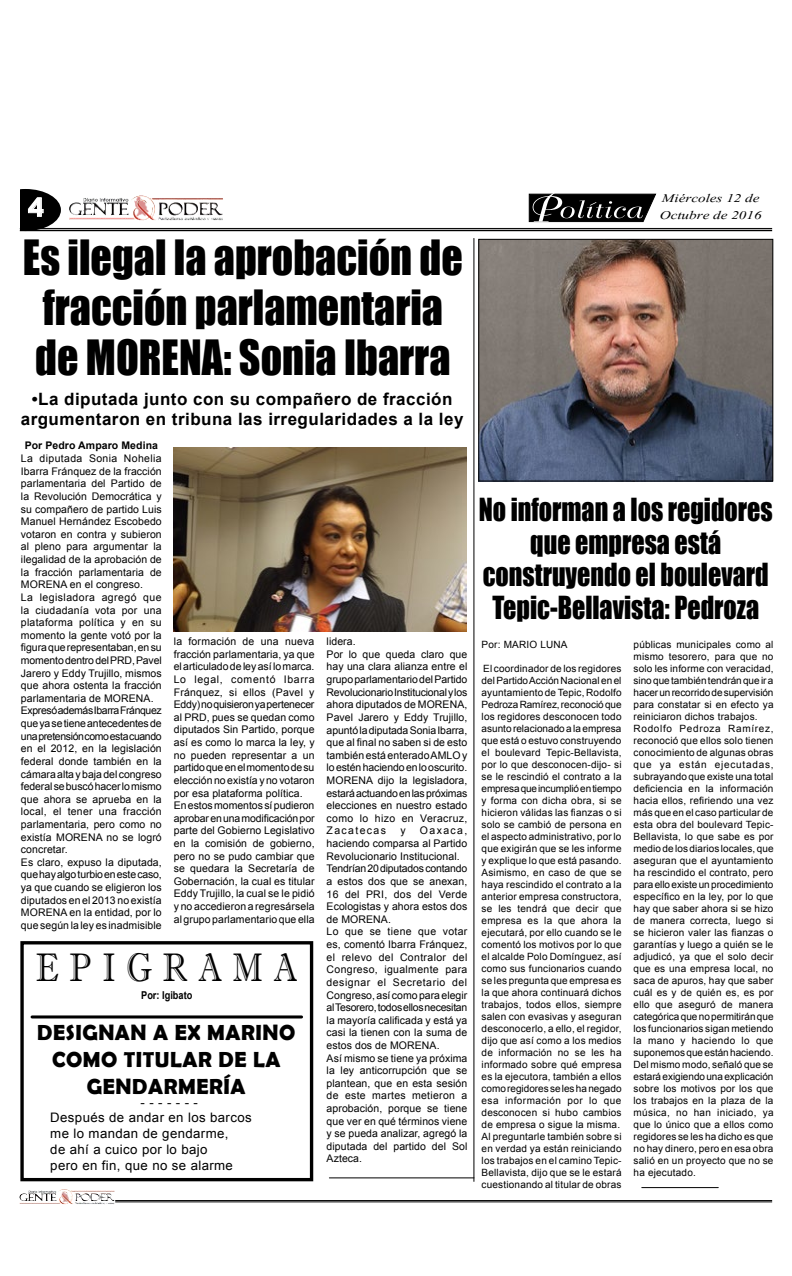
<style>
.page{position:relative;width:792px;height:1276px;background:#fff}
.page>*{position:absolute;margin:0;border:0;box-sizing:border-box;transform-origin:0 0}
.t1{font:44.6px/49.8px "Impact";color:#000;scale:.94 1}
.t2{font:39.9px "Imprint MT Shadow";color:#000;scale:.81 1}
.t3{font:29.2px/32.4px "Impact";color:#000;text-align:center;scale:.89 1}
.t4{font:700 25.2px "Century Gothic";color:#fff;scale:1.14 1}
.t5{font:700 21.9px/26.9px "Berlin Sans FB Demi";letter-spacing:.025em;color:#000;text-align:center}
.t6{font:700 17px/20.4px "Arial";letter-spacing:.03em;color:#000;text-align:center}
.t7{font:14.6px "Vijaya";color:#000;scale:1.29 1}
.t8{font:13.1px/15.9px "Arial";letter-spacing:.03em;color:#000}
.t9{font:700 10.8px "Arial";color:#000;scale:.85 1}
.t10{font:10.5px/12.6px "Arial";letter-spacing:.01em;color:#000}
.t11{font:700 10.5px "Arial";letter-spacing:.01em;color:#000}
.t12{font:10px/12px "Arial";letter-spacing:.02em;color:#000}
</style>
<div class="page">
<img style="left:58px;top:1189px;width:14px;height:12px">
<img style="left:131px;top:196px;width:23px;height:20px">
<hr style="left:115px;top:1200px;width:657px;height:1px;background:#000">
<hr style="left:115px;top:1201px;width:657px;height:1px;background:#000">
<svg style="left:20px;top:189px;width:41px;height:41px"></svg>
<hr style="left:20px;top:228px;width:752px;height:1px;background:#000">
<hr style="left:20px;top:230px;width:752px;height:1px;background:#000">
<svg style="left:528px;top:193px;width:129px;height:30px;background:#3e3e3e"></svg>
<hr style="left:473px;top:238px;width:1px;height:943px;background:#000">
<img style="left:480px;top:241px;width:291px;height:238px">
<div style="left:478px;top:239px;width:295px;height:242px;border:1px solid #000"></div>
<div style="left:20px;top:941px;width:293px;height:240px;border:3px solid #000"></div>
<svg style="left:20px;top:941px;width:284px;height:196px"></svg>
<hr style="left:32px;top:1015px;width:270px;height:3px;background:#000">
<img style="left:174px;top:447px;width:293px;height:185px">
<hr style="left:642px;top:1187px;width:76px;height:1px;background:#000">
<hr style="left:329px;top:1177px;width:145px;height:1px;background:#000">
<h3 class="t4" style="left:28px;top:188px;width:16px">4</h3>
<h1 class="t1" style="left:23px;top:232px;width:469px">Es ilegal la aprobación de fracción parlamentaria de MORENA: Sonia Ibarra</h1>
<h3 class="t6" style="left:21px;top:389px;width:444px">•La diputada junto con su compañero de fracción argumentaron en tribuna las irregularidades a la ley</h3>
<p class="t11" style="left:25px;top:438px;width:135px">Por Pedro Amparo Medina</p>
<p class="t10" style="left:21px;top:452px;width:142px">La diputada Sonia Nohelia<br>Ibarra Fránquez de la fracción parlamentaria del Partido de la Revolución Democrática y su compañero de partido Luis<br>Manuel Hernández Escobedo votaron en contra y subieron al pleno para argumentar la ilegalidad de la aprobación de la fracción parlamentaria de<br>MORENA en el congreso.<br>La legisladora agregó que la ciudadanía vota por una plataforma política y en su momento la gente votó por la figura que representaban, en su momento dentro del PRD, Pavel<br>Jarero y Eddy Trujillo, mismos que ahora ostenta la fracción parlamentaria de MORENA.<br>Expresó además Ibarra Fránquez que ya se tiene antecedentes de una pretensión como esta cuando en el 2012, en la legislación federal donde también en la cámara alta y baja del congreso federal se buscó hacer lo mismo que ahora se aprueba en la local, el tener una fracción parlamentaria, pero como no existía MORENA no se logró concretar.<br>Es claro, expuso la diputada, que hay algo turbio en este caso, ya que cuando se eligieron los diputados en el 2013 no existía<br>MORENA en la entidad, por lo que según la ley es inadmisible</p>
<p class="t10" style="left:174px;top:635px;width:142px">la formación de una nueva fracción parlamentaria, ya que el articulado de ley así lo marca.<br>Lo legal, comentó Ibarra<br>Fránquez, si ellos (Pavel y<br>Eddy) no quisieron ya pertenecer al PRD, pues se quedan como diputados Sin Partido, porque así es como lo marca la ley, y no pueden representar a un partido que en el momento de su elección no existía y no votaron por esa plataforma política.<br>En estos momentos sí pudieron aprobar en una modificación por parte del Gobierno Legislativo en la comisión de gobierno, pero no se pudo cambiar que se quedara la Secretaría de<br>Gobernación, la cual es titular<br>Eddy Trujillo, la cual se le pidió y no accedieron a regresársela al grupo parlamentario que ella</p>
<p class="t10" style="left:327px;top:635px;width:142px">lidera.<br>Por lo que queda claro que hay una clara alianza entre el grupo parlamentario del Partido<br>Revolucionario Institucional y los ahora diputados de MORENA,<br>Pavel Jarero y Eddy Trujillo, apuntó la diputada Sonia Ibarra, que al final no saben si de esto también está enterado AMLO y lo estén haciendo en lo oscurito.<br>MORENA dijo la legisladora, estará actuando en las próximas elecciones en nuestro estado como lo hizo en Veracruz,<br>Zacatecas</p>
<p class="t10" style="left:327px;top:824px;width:142px;text-indent:93px">Oaxaca, haciendo comparsa al Partido<br>Revolucionario Institucional.<br>Tendrían 20 diputados contando a estos dos que se anexan,<br>16 del PRI, dos del Verde<br>Ecologistas y ahora estos dos de MORENA.<br>Lo que se tiene que votar es, comentó Ibarra Fránquez, el relevo del Contralor del<br>Congreso, igualmente para designar el Secretario del<br>Congreso, así como para elegir al Tesorero, todos ellos necesitan la mayoría calificada y está ya casi la tienen con la suma de estos dos de MORENA.<br>Así mismo se tiene ya próxima la ley anticorrupción que se plantean, que en esta sesión de este martes metieron a aprobación, porque se tiene que ver en qué términos viene y se pueda analizar, agregó la diputada del partido del Sol<br>Azteca.</p>
<p class="t10" style="left:400px;top:824px;width:7px">y</p>
<h2 class="t2" style="left:36px;top:943px;width:324px">E P I G R A M A</h2>
<p class="t9" style="left:141px;top:987px;width:62px">Por: Igibato</p>
<h3 class="t5" style="left:37px;top:1018px;width:260px">DESIGNAN A EX MARINO<br>COMO TITULAR DE LA<br>GENDARMERÍA</h3>
<p class="t8" style="left:50px;top:1094px;width:203px;text-indent:90px">- - - - - - -<br>Después de andar en los barcos me lo mandan de gendarme,<br>de ahí a cuico por lo bajo<br>pero en fin, que no se alarme</p>
<h3 class="t7" style="left:662px;top:186px;width:77px">Miércoles 12 de</h3>
<h3 class="t7" style="left:660px;top:204px;width:81px">Octubre de 2016</h3>
<h3 class="t3" style="left:479px;top:493px;width:332px">No informan a los regidores que empresa está construyendo el boulevard<br>Tepic-Bellavista: Pedroza</h3>
<p class="t12" style="left:482px;top:638px;width:88px">Por: MARIO LUNA</p>
<p class="t12" style="left:482px;top:662px;width:142px">El coordinador de los regidores del Partido Acción Nacional en el ayuntamiento de Tepic, Rodolfo<br>Pedroza Ramírez, reconoció que los regidores desconocen todo asunto relacionado a la empresa que está o estuvo construyendo el boulevard Tepic-Bellavista, por lo que desconocen-dijo- si se le rescindió el contrato a la empresa que incumplió en tiempo y forma con dicha obra, si se hicieron válidas las fianzas o si solo se cambió de persona en el aspecto administrativo, por lo que exigirán que se les informe y explique lo que está pasando.<br>Asimismo, en caso de que se haya rescindido el contrato a la anterior empresa constructora, se les tendrá que decir que empresa es la que ahora la ejecutará, por ello cuando se le comentó los motivos por lo que el alcalde Polo Domínguez, así como sus funcionarios cuando se les pregunta que empresa es la que ahora continuará dichos trabajos, todos ellos, siempre salen con evasivas y aseguran desconocerlo, a ello, el regidor, dijo que así como a los medios de información no se les ha informado sobre qué empresa es la ejecutora, también a ellos como regidores se les ha negado esa información por lo que desconocen si hubo cambios de empresa o sigue la misma.<br>Al preguntarle también sobre si en verdad ya están reiniciando los trabajos en el camino Tepic-<br>Bellavista, dijo que se le estará cuestionando al titular de obras</p>
<p class="t12" style="left:634px;top:638px;width:141px">públicas municipales como al mismo tesorero, para que no solo les informe con veracidad, sino que también tendrán que ir a hacer un recorrido de supervisión para constatar si en efecto ya reiniciaron dichos trabajos.<br>Rodolfo Pedroza Ramírez, reconoció que ellos solo tienen conocimiento de algunas obras que ya están ejecutadas, subrayando que existe una total deficiencia en la información hacia ellos, refiriendo una vez más que en el caso particular de esta obra del boulevard Tepic-<br>Bellavista, lo que sabe es por medio de los diarios locales, que aseguran que el ayuntamiento ha rescindido el contrato, pero para ello existe un procedimiento específico en la ley, por lo que hay que saber ahora si se hizo de manera correcta, luego si se hicieron valer las fianzas o garantías y luego a quién se le adjudicó, ya que el solo decir que es una empresa local, no saca de apuros, hay que saber cuál es y de quién es, es por ello que aseguró de manera categórica que no permitirán que los funcionarios sigan metiendo la mano y haciendo lo que suponemos que están haciendo.<br>Del mismo modo, señaló que se estará exigiendo una explicación sobre los motivos por los que los trabajos en la plaza de la música, no han iniciado, ya que lo único que a ellos como regidores se les ha dicho es que no hay dinero, pero en esa obra salió en un proyecto que no se ha ejecutado.</p>
</div>
